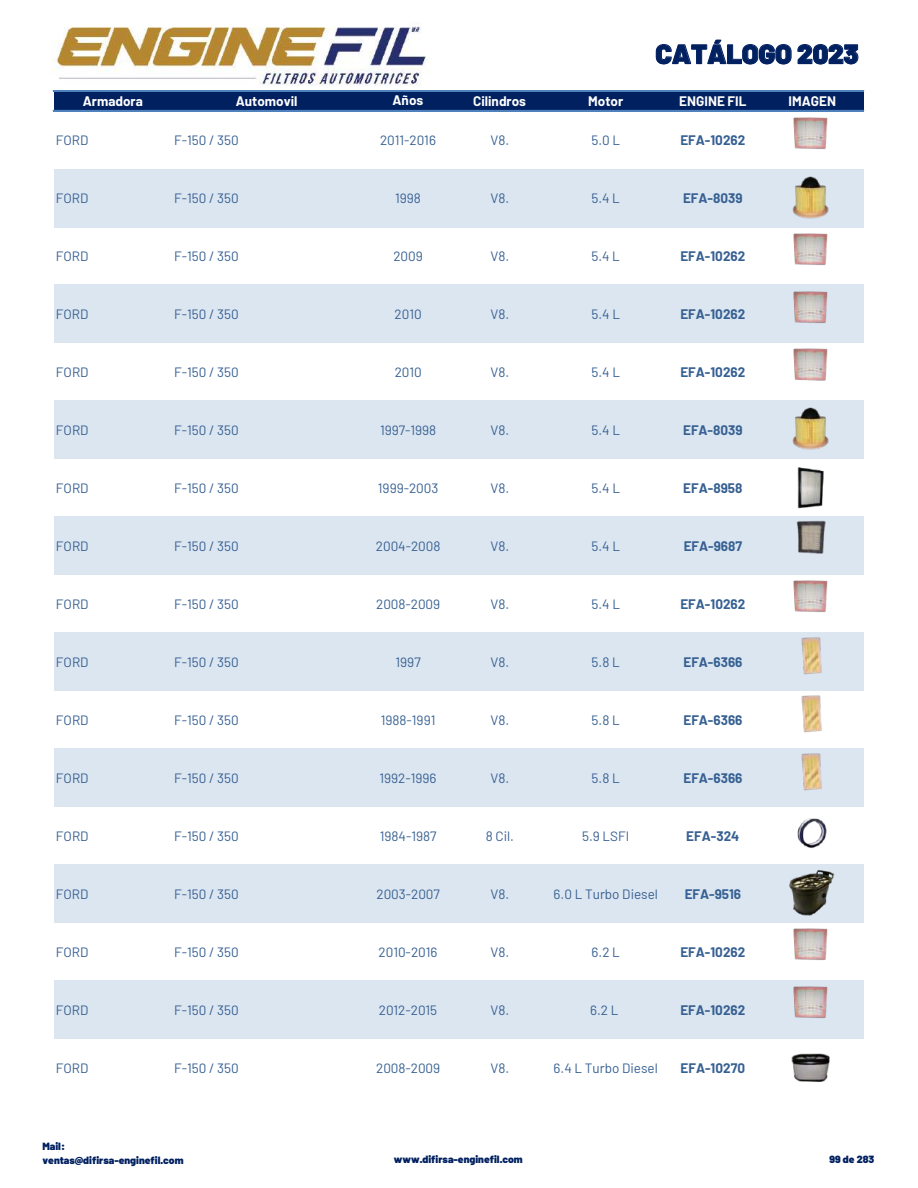
<style>
.page{position:relative;width:918px;height:1188px;background:#fff}
.page>*{position:absolute;margin:0;border:0;box-sizing:border-box;transform-origin:0 0}
.t1{font:900 27px "Barlow";color:#002060}
.t2{font:13.5px "Barlow";color:#366092}
.t3{font:700 13.5px "Barlow";color:#366092}
.t4{font:700 13.5px "Barlow";color:#fff}
.t5{font:900 10.5px/14.5px "Barlow";color:#002060}
</style>
<div class="page">
<div style="left:54px;top:91px;width:810px;height:20px;background:#002060"></div>
<svg style="left:656px;top:39px;width:203px;height:26px"></svg>
<hr style="left:53px;top:90px;width:811px;height:1px;background:#4f81bd">
<hr style="left:53px;top:91px;width:811px;height:1px;background:#4f81bd">
<hr style="left:53px;top:110px;width:811px;height:2px;background:#4f81bd">
<img style="left:52px;top:26px;width:380px;height:60px">
<div style="left:54px;top:169px;width:810px;height:58px;background:#dce6f1"></div>
<div style="left:54px;top:285px;width:810px;height:58px;background:#dce6f1"></div>
<div style="left:54px;top:401px;width:810px;height:58px;background:#dce6f1"></div>
<div style="left:54px;top:517px;width:810px;height:58px;background:#dce6f1"></div>
<div style="left:54px;top:633px;width:810px;height:58px;background:#dce6f1"></div>
<div style="left:54px;top:749px;width:810px;height:58px;background:#dce6f1"></div>
<div style="left:54px;top:865px;width:810px;height:58px;background:#dce6f1"></div>
<div style="left:54px;top:981px;width:810px;height:58px;background:#dce6f1"></div>
<img style="left:793px;top:117px;width:35px;height:32px">
<img style="left:792px;top:176px;width:37px;height:43px">
<img style="left:793px;top:233px;width:35px;height:32px">
<img style="left:793px;top:291px;width:35px;height:32px">
<img style="left:793px;top:348px;width:35px;height:33px">
<img style="left:792px;top:407px;width:37px;height:43px">
<img style="left:797px;top:467px;width:27px;height:42px">
<img style="left:796px;top:520px;width:30px;height:34px">
<img style="left:793px;top:580px;width:35px;height:32px">
<img style="left:801px;top:637px;width:21px;height:38px">
<img style="left:801px;top:695px;width:21px;height:38px">
<img style="left:801px;top:753px;width:21px;height:38px">
<img style="left:797px;top:818px;width:30px;height:30px">
<img style="left:789px;top:870px;width:46px;height:46px">
<img style="left:793px;top:928px;width:35px;height:32px">
<img style="left:793px;top:986px;width:35px;height:32px">
<img style="left:791px;top:1053px;width:39px;height:29px">
<h1 class="t1" style="left:656px;top:37px;width:205px">CATÁLOGO 2023</h1>
<p class="t4" style="left:83px;top:91px;width:62px">Armadora</p>
<p class="t4" style="left:236px;top:91px;width:63px">Automovil</p>
<p class="t4" style="left:393px;top:90px;width:32px">Años</p>
<p class="t4" style="left:473px;top:91px;width:54px">Cilindros</p>
<p class="t4" style="left:588px;top:91px;width:37px">Motor</p>
<p class="t4" style="left:679px;top:91px;width:69px">ENGINE FIL</p>
<p class="t4" style="left:789px;top:91px;width:49px">IMAGEN</p>
<p class="t2" style="left:56px;top:130px;width:34px">FORD</p>
<p class="t2" style="left:174px;top:130px;width:66px">F-150 / 350</p>
<p class="t2" style="left:380px;top:130px;width:57px">2011-2016</p>
<p class="t2" style="left:490px;top:130px;width:20px">V8.</p>
<p class="t2" style="left:591px;top:130px;width:30px">5.0 L</p>
<p class="t3" style="left:680px;top:130px;width:66px">EFA-10262</p>
<p class="t2" style="left:56px;top:188px;width:34px">FORD</p>
<p class="t2" style="left:174px;top:188px;width:66px">F-150 / 350</p>
<p class="t2" style="left:395px;top:188px;width:27px">1998</p>
<p class="t2" style="left:490px;top:188px;width:20px">V8.</p>
<p class="t2" style="left:591px;top:188px;width:30px">5.4 L</p>
<p class="t3" style="left:683px;top:188px;width:61px">EFA-8039</p>
<p class="t2" style="left:56px;top:246px;width:34px">FORD</p>
<p class="t2" style="left:174px;top:246px;width:66px">F-150 / 350</p>
<p class="t2" style="left:393px;top:246px;width:31px">2009</p>
<p class="t2" style="left:490px;top:246px;width:20px">V8.</p>
<p class="t2" style="left:591px;top:246px;width:30px">5.4 L</p>
<p class="t3" style="left:680px;top:246px;width:66px">EFA-10262</p>
<p class="t2" style="left:56px;top:304px;width:34px">FORD</p>
<p class="t2" style="left:174px;top:304px;width:66px">F-150 / 350</p>
<p class="t2" style="left:395px;top:304px;width:29px">2010</p>
<p class="t2" style="left:490px;top:304px;width:20px">V8.</p>
<p class="t2" style="left:591px;top:304px;width:30px">5.4 L</p>
<p class="t3" style="left:680px;top:304px;width:66px">EFA-10262</p>
<p class="t2" style="left:56px;top:362px;width:34px">FORD</p>
<p class="t2" style="left:174px;top:362px;width:66px">F-150 / 350</p>
<p class="t2" style="left:395px;top:362px;width:29px">2010</p>
<p class="t2" style="left:490px;top:362px;width:20px">V8.</p>
<p class="t2" style="left:591px;top:362px;width:30px">5.4 L</p>
<p class="t3" style="left:680px;top:362px;width:66px">EFA-10262</p>
<p class="t2" style="left:56px;top:420px;width:34px">FORD</p>
<p class="t2" style="left:174px;top:420px;width:66px">F-150 / 350</p>
<p class="t2" style="left:380px;top:420px;width:58px">1997-1998</p>
<p class="t2" style="left:490px;top:420px;width:20px">V8.</p>
<p class="t2" style="left:591px;top:420px;width:30px">5.4 L</p>
<p class="t3" style="left:683px;top:420px;width:61px">EFA-8039</p>
<p class="t2" style="left:56px;top:478px;width:34px">FORD</p>
<p class="t2" style="left:174px;top:478px;width:66px">F-150 / 350</p>
<p class="t2" style="left:378px;top:478px;width:62px">1999-2003</p>
<p class="t2" style="left:490px;top:478px;width:20px">V8.</p>
<p class="t2" style="left:591px;top:478px;width:30px">5.4 L</p>
<p class="t3" style="left:683px;top:478px;width:61px">EFA-8958</p>
<p class="t2" style="left:56px;top:536px;width:34px">FORD</p>
<p class="t2" style="left:174px;top:536px;width:66px">F-150 / 350</p>
<p class="t2" style="left:376px;top:536px;width:66px">2004-2008</p>
<p class="t2" style="left:490px;top:536px;width:20px">V8.</p>
<p class="t2" style="left:591px;top:536px;width:30px">5.4 L</p>
<p class="t3" style="left:684px;top:536px;width:60px">EFA-9687</p>
<p class="t2" style="left:56px;top:594px;width:34px">FORD</p>
<p class="t2" style="left:174px;top:594px;width:66px">F-150 / 350</p>
<p class="t2" style="left:376px;top:594px;width:66px">2008-2009</p>
<p class="t2" style="left:490px;top:594px;width:20px">V8.</p>
<p class="t2" style="left:591px;top:594px;width:30px">5.4 L</p>
<p class="t3" style="left:680px;top:594px;width:66px">EFA-10262</p>
<p class="t2" style="left:56px;top:652px;width:34px">FORD</p>
<p class="t2" style="left:174px;top:652px;width:66px">F-150 / 350</p>
<p class="t2" style="left:396px;top:652px;width:27px">1997</p>
<p class="t2" style="left:490px;top:652px;width:20px">V8.</p>
<p class="t2" style="left:592px;top:652px;width:30px">5.8 L</p>
<p class="t3" style="left:683px;top:652px;width:61px">EFA-6366</p>
<p class="t2" style="left:56px;top:710px;width:34px">FORD</p>
<p class="t2" style="left:174px;top:710px;width:66px">F-150 / 350</p>
<p class="t2" style="left:381px;top:710px;width:56px">1988-1991</p>
<p class="t2" style="left:490px;top:710px;width:20px">V8.</p>
<p class="t2" style="left:592px;top:710px;width:30px">5.8 L</p>
<p class="t3" style="left:683px;top:710px;width:61px">EFA-6366</p>
<p class="t2" style="left:56px;top:768px;width:34px">FORD</p>
<p class="t2" style="left:174px;top:768px;width:66px">F-150 / 350</p>
<p class="t2" style="left:380px;top:768px;width:59px">1992-1996</p>
<p class="t2" style="left:490px;top:768px;width:20px">V8.</p>
<p class="t2" style="left:592px;top:768px;width:30px">5.8 L</p>
<p class="t3" style="left:683px;top:768px;width:61px">EFA-6366</p>
<p class="t2" style="left:56px;top:826px;width:34px">FORD</p>
<p class="t2" style="left:174px;top:826px;width:66px">F-150 / 350</p>
<p class="t2" style="left:380px;top:826px;width:58px">1984-1987</p>
<p class="t2" style="left:486px;top:826px;width:30px">8 Cil.</p>
<p class="t2" style="left:582px;top:826px;width:49px">5.9 LSFI</p>
<p class="t3" style="left:686px;top:826px;width:55px">EFA-324</p>
<p class="t2" style="left:56px;top:884px;width:34px">FORD</p>
<p class="t2" style="left:174px;top:884px;width:66px">F-150 / 350</p>
<p class="t2" style="left:376px;top:884px;width:65px">2003-2007</p>
<p class="t2" style="left:490px;top:884px;width:20px">V8.</p>
<p class="t2" style="left:554px;top:884px;width:106px">6.0 L Turbo Diesel</p>
<p class="t3" style="left:685px;top:884px;width:58px">EFA-9516</p>
<p class="t2" style="left:56px;top:942px;width:34px">FORD</p>
<p class="t2" style="left:174px;top:942px;width:66px">F-150 / 350</p>
<p class="t2" style="left:379px;top:942px;width:60px">2010-2016</p>
<p class="t2" style="left:490px;top:942px;width:20px">V8.</p>
<p class="t2" style="left:592px;top:942px;width:30px">6.2 L</p>
<p class="t3" style="left:680px;top:942px;width:66px">EFA-10262</p>
<p class="t2" style="left:56px;top:1000px;width:34px">FORD</p>
<p class="t2" style="left:174px;top:1000px;width:66px">F-150 / 350</p>
<p class="t2" style="left:379px;top:1000px;width:60px">2012-2015</p>
<p class="t2" style="left:490px;top:1000px;width:20px">V8.</p>
<p class="t2" style="left:590px;top:1000px;width:30px">6.2 L</p>
<p class="t3" style="left:680px;top:1000px;width:66px">EFA-10262</p>
<p class="t2" style="left:56px;top:1058px;width:34px">FORD</p>
<p class="t2" style="left:174px;top:1058px;width:66px">F-150 / 350</p>
<p class="t2" style="left:376px;top:1058px;width:66px">2008-2009</p>
<p class="t2" style="left:490px;top:1058px;width:20px">V8.</p>
<p class="t2" style="left:554px;top:1058px;width:106px">6.4 L Turbo Diesel</p>
<p class="t3" style="left:681px;top:1058px;width:66px">EFA-10270</p>
<p class="t5" style="left:42px;top:1139px;width:143px">Mail: ventas@difirsa-enginefil.com</p>
<p class="t5" style="left:394px;top:1152px;width:130px">www.difirsa-enginefil.com</p>
<p class="t5" style="left:830px;top:1152px;width:46px">99 de 283</p>
</div>
